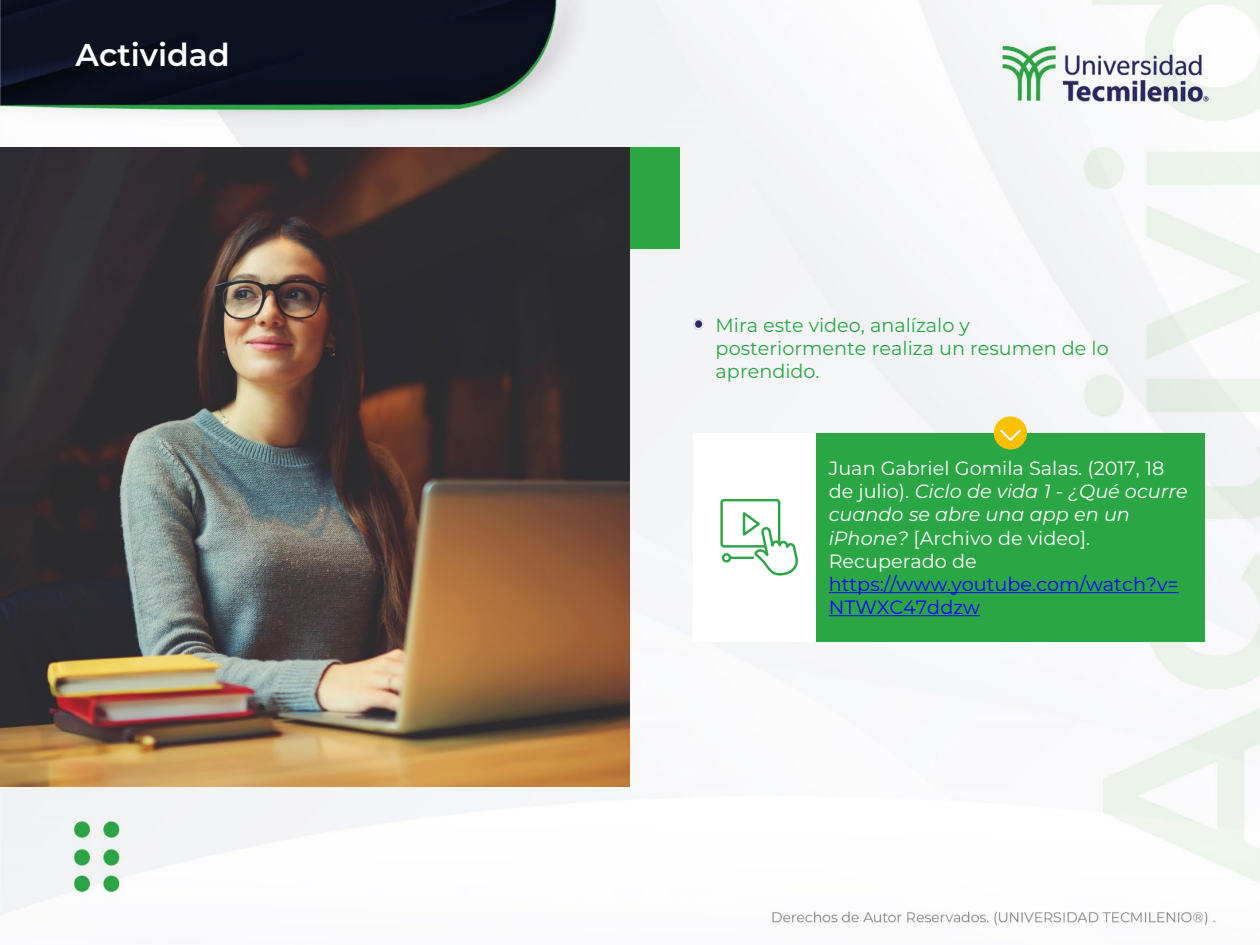
<style>
.page{position:relative;width:1260px;height:945px;background:#fff}
.page>*{position:absolute;margin:0;border:0;box-sizing:border-box;transform-origin:0 0}
.t1{font:600 31.5px "Montserrat";color:#fff}
.t2{font:19.25px/23.1px "Montserrat";color:#fff}
.t3{font:19.25px/23.1px "Montserrat";color:#2ba645}
.s1{font-style:italic}
.s2{color:#00f}
</style>
<div class="page">
<img style="left:0;top:0;width:1260px;height:925px">
<img style="left:692px;top:317px;width:12px;height:14px">
<img style="left:0;top:147px;width:629px;height:640px">
<div style="left:630px;top:147px;width:49px;height:101px;background:#2ca640"></div>
<div style="left:816px;top:433px;width:389px;height:209px;background:#2ba645"></div>
<svg style="left:829px;top:592px;width:350px;height:1px"></svg>
<svg style="left:829px;top:615px;width:151px;height:1px"></svg>
<svg style="left:994px;top:416px;width:33px;height:34px"></svg>
<img style="left:992px;top:418px;width:36px;height:32px">
<div style="left:693px;top:433px;width:122px;height:209px;background:#fff"></div>
<svg style="left:720px;top:499px;width:78px;height:77px"></svg>
<p class="t1" style="left:76px;top:32px;width:156px">Actividad</p>
<p class="t3" style="left:716px;top:313px;width:395px">Mira este video, analízalo y posteriormente realiza un resumen de lo aprendido.</p>
<p class="t2" style="left:829px;top:456px;width:360px">Juan Gabriel Gomila Salas. (2017, 18 de julio). <span class="s1">Ciclo de vida 1 - ¿Qué ocurre cuando se abre una app en un iPhone?</span> [Archivo de video].<br>Recuperado de <span class="s2">https://www.youtube.com/watch?v=<br>NTWXC47ddzw</span></p>
</div>
